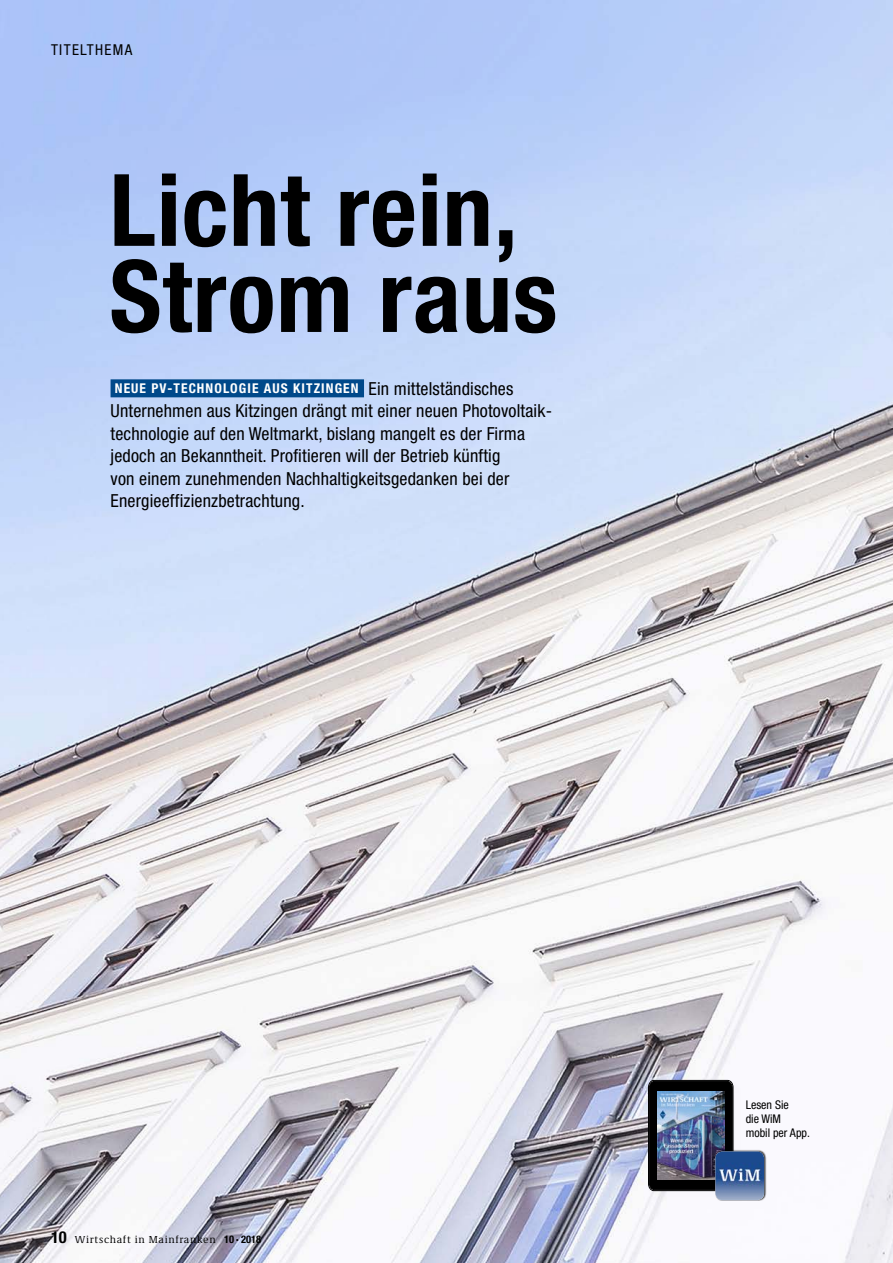
<style>
.page{position:relative;width:893px;height:1263px;background:#fff}
.page>*{position:absolute;margin:0;border:0;box-sizing:border-box;transform-origin:0 0}
.t1{font:700 condensed 100.2px/86.1px "Helvetica Neue LT Std";letter-spacing:.01em;color:#000}
.t2{font:condensed 18px/22.5px "Helvetica Neue LT Std";letter-spacing:.01em;color:#000}
.t3{font:condensed 15px "Helvetica Neue LT Std";letter-spacing:.09em;color:#000}
.t4{font:700 condensed 13.5px "Helvetica Neue LT Std";letter-spacing:.08em;color:#fff}
.t5{font:condensed 12px/13.5px "Helvetica Neue LT Std";color:#000}
.t6{font:10.5px "Demos Next Pro";letter-spacing:.06em;color:#000}
.s1{font-weight:400;font-size:18px;color:#000}
.s2{font-family:"Helvetica Neue LT Std";font-weight:700;font-stretch:condensed;font-size:16.5px}
.s3{font-family:"Helvetica Neue LT Std";font-weight:700;font-stretch:condensed}
</style>
<div class="page">
<img style="left:0;top:0;width:893px;height:1263px">
<div style="left:645px;top:1077px;width:100px;height:125px;background:#000;opacity:.45"></div>
<svg style="left:648px;top:1080px;width:85px;height:111px"></svg>
<div style="left:653px;top:1086px;width:83px;height:104px;background:#000;opacity:.45"></div>
<img style="left:658px;top:1091px;width:67px;height:88px">
<div style="left:715px;top:1150px;width:51px;height:51px;background:#000;opacity:.75"></div>
<img style="left:715px;top:1151px;width:49px;height:49px">
<div style="left:111px;top:379px;width:253px;height:18px;background:#00498a"></div>
<p class="t3" style="left:51px;top:41px;width:83px">TITELTHEMA</p>
<h1 class="t1" style="left:109px;top:166px;width:449px">Licht rein,<br>Strom raus</h1>
<p class="t4" style="left:115px;top:380px;width:400px">NEUE PV-TECHNOLOGIE AUS KITZINGEN <span class="s1">Ein mittelständisches</span></p>
<p class="t2" style="left:111px;top:400px;width:443px">Unternehmen aus Kitzingen drängt mit einer neuen Photovoltaik&shy;technologie auf den Weltmarkt, bislang mangelt es der Firma jedoch an Bekanntheit. Profitieren will der Betrieb künftig<br>von einem zunehmenden Nachhaltigkeitsgedanken bei der Energieeffizienzbetrachtung.</p>
<p class="t6" style="left:51px;top:1233px;width:212px"><span class="s2">10</span> Wirtschaft in Mainfranken <span class="s3">10 · 2018</span></p>
<p class="t5" style="left:746px;top:1098px;width:66px">Lesen Sie<br>die WiM<br>mobil per App.</p>
</div>
